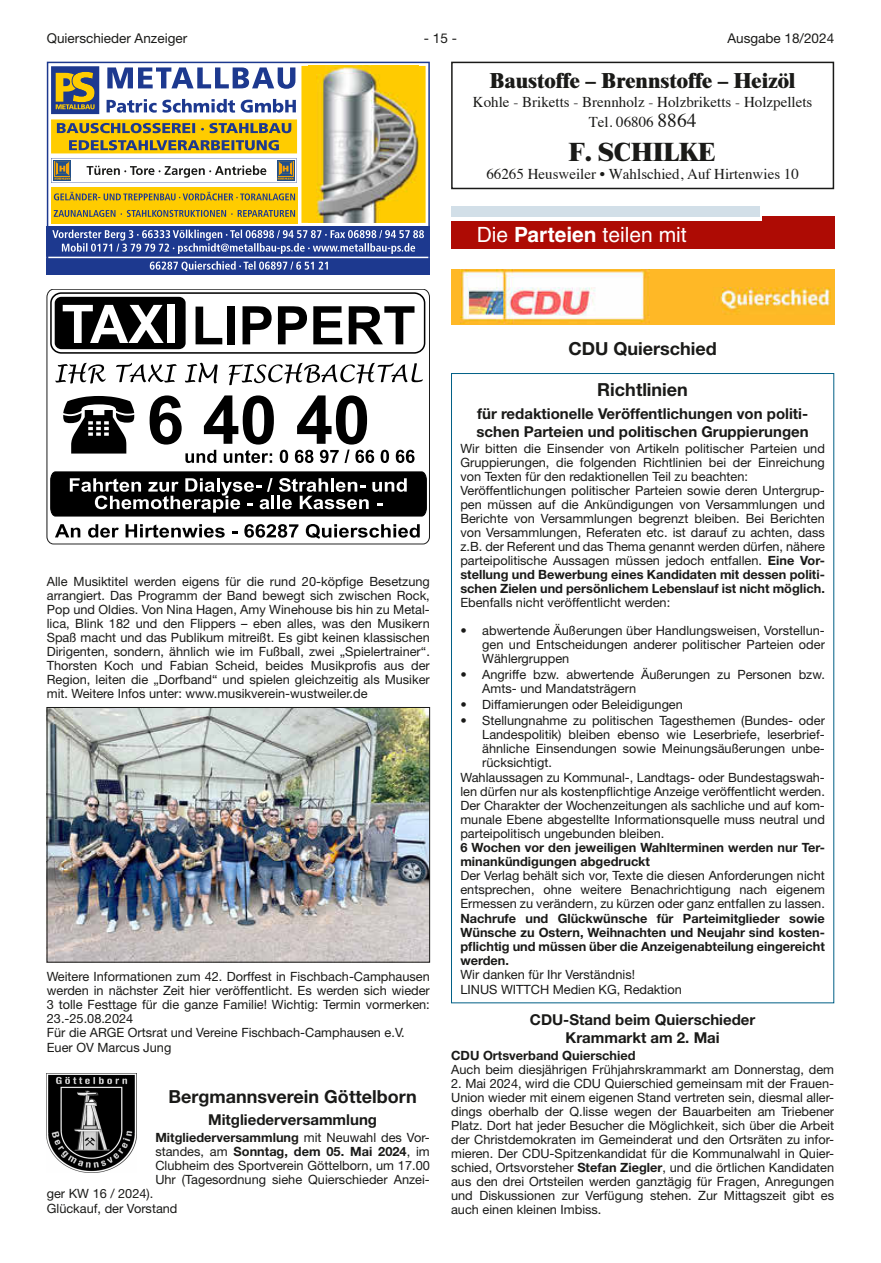
<style>
.page{position:relative;width:881px;height:1263px;background:#fff}
.page>*{position:absolute;margin:0;border:0;box-sizing:border-box;transform-origin:0 0}
.t1{font:800 25.5px "Times LT";color:#1a1a18}
.t2{font:800 21px "Times LT";color:#1a1a18}
.t3{font:21px "Helvetica LT";color:#fff}
.t4{font:700 18px "Helvetica Neue LT";color:#1a1a18}
.t5{font:700 15px/18px "Helvetica Neue LT";color:#1a1a18}
.t6{font:15px/20.2px "Times";color:#1a1a18;text-align:center}
.t7{font:13.5px "Helvetica Neue LT";color:#1a1a18}
.t8{font:12.75px/14.1px "Helvetica Neue LT";color:#1a1a18}
.t9{font:700 12.75px/14px "Helvetica Neue LT";color:#1a1a18}
.s1{font-size:19.5px}
.s2{font-weight:700}
</style>
<div class="page">
<div style="left:451px;top:216px;width:382px;height:32px;background:#ae0b04"></div>
<div style="left:451px;top:209px;width:310px;height:12px;background:#fff"></div>
<div style="left:451px;top:206px;width:308px;height:11px;background:#d2dfe8"></div>
<img style="left:451px;top:270px;width:382px;height:55px">
<img style="left:49px;top:709px;width:378px;height:251px">
<div style="left:47px;top:707px;width:382px;height:255px;border:1px solid #1a1a18"></div>
<img style="left:47px;top:1073px;width:89px;height:100px">
<div style="left:451px;top:62px;width:382px;height:127px;border:2px solid #1a1a18"></div>
<svg style="left:47px;top:62px;width:382px;height:212px"></svg>
<svg style="left:47px;top:289px;width:382px;height:181px"></svg>
<div style="left:51px;top:293px;width:373px;height:60px;background:#fff;border-radius:10px"></div>
<div style="left:50px;top:292px;width:375px;height:62px;border:2px solid #000;border-radius:10px"></div>
<div style="left:55px;top:297px;width:130px;height:52px;background:#000;border-radius:6px"></div>
<svg style="left:63px;top:305px;width:101px;height:38px"></svg>
<div style="left:167px;top:305px;width:8px;height:38px;background:#fff"></div>
<svg style="left:195px;top:307px;width:27px;height:37px"></svg>
<div style="left:227px;top:306px;width:8px;height:38px;background:#000"></div>
<svg style="left:242px;top:306px;width:29px;height:38px"></svg>
<svg style="left:278px;top:306px;width:29px;height:38px"></svg>
<svg style="left:313px;top:306px;width:29px;height:38px"></svg>
<svg style="left:348px;top:306px;width:66px;height:38px"></svg>
<svg style="left:149px;top:395px;width:139px;height:68px"></svg>
<svg style="left:295px;top:395px;width:79px;height:68px"></svg>
<svg style="left:380px;top:450px;width:9px;height:13px"></svg>
<svg style="left:395px;top:450px;width:19px;height:13px"></svg>
<svg style="left:55px;top:363px;width:51px;height:20px"></svg>
<svg style="left:116px;top:363px;width:60px;height:19px"></svg>
<svg style="left:185px;top:363px;width:32px;height:20px"></svg>
<svg style="left:228px;top:363px;width:195px;height:22px"></svg>
<svg style="left:63px;top:396px;width:71px;height:58px"></svg>
<svg style="left:47px;top:470px;width:382px;height:74px"></svg>
<p class="t7" style="left:47px;top:30px;width:142px">Quierschieder Anzeiger</p>
<p class="t7" style="left:424px;top:30px;width:35px">- 15 -</p>
<p class="t7" style="left:727px;top:30px;width:108px">Ausgabe 18/2024</p>
<h2 class="t2" style="left:489px;top:68px;width:307px">Baustoffe – Brennstoffe – Heizöl</h2>
<p class="t6" style="left:473px;top:90px;width:341px">Kohle - Briketts - Brennholz - Holzbriketts - Holzpellets<br>Tel. 06806 <span class="s1">8864</span></p>
<h1 class="t1" style="left:568px;top:136px;width:149px">F. SCHILKE</h1>
<p class="t6" style="left:486px;top:163px;width:314px">66265 Heusweiler • Wahlschied, Auf Hirtenwies 10</p>
<h2 class="t3" style="left:476px;top:223px;width:211px">Die <span class="s2">Parteien</span> teilen mit</h2>
<p class="t8" style="left:47px;top:574px;width:384px">Alle Musiktitel werden eigens für die rund 20-köpfige Besetzung arrangiert. Das Programm der Band bewegt sich zwischen Rock, Pop und Oldies. Von Nina Hagen, Amy Winehouse bis hin zu Metal&shy;lica, Blink 182 und den Flippers – eben alles, was den Musikern Spaß macht und das Publikum mitreißt. Es gibt keinen klassischen Dirigenten, sondern, ähnlich wie im Fußball, zwei „Spielertrainer“.<br>Thorsten Koch und Fabian Scheid, beides Musikprofis aus der Region, leiten die „Dorfband“ und spielen gleichzeitig als Musiker mit. Weitere Infos unter: www. musikverein-wustweiler. de</p>
<p class="t8" style="left:47px;top:969px;width:384px">Weitere Informationen zum 42. Dorffest in Fischbach-Camphausen werden in nächster Zeit hier veröffentlicht. Es werden sich wieder 3 tolle Festtage für die ganze Familie! Wichtig: Termin vormerken:<br>23.-25.08.2024<br>Für die ARGE Ortsrat und Vereine Fischbach-Camphausen e.V.</p>
<p class="t8" style="left:47px;top:1040px;width:126px">Euer OV Marcus Jung</p>
<h3 class="t4" style="left:168px;top:1085px;width:249px">Bergmannsverein Göttelborn</h3>
<p class="t5" style="left:208px;top:1111px;width:170px">Mitgliederversammlung</p>
<p class="t8" style="left:155px;top:1130px;width:276px;text-align:justify"><span class="s2">Mitgliederversammlung</span> mit Neuwahl des Vor&shy;standes, am <span class="s2">Sonntag, dem 05. Mai 2024</span>, im Clubheim des Sportverein Göttelborn, um 17.00<br>Uhr (Tagesordnung siehe Quierschieder Anzei-</p>
<p class="t8" style="left:47px;top:1185px;width:132px;line-height:15.3px">ger KW 16 / 2024).<br>Glückauf, der Vorstand</p>
<h3 class="t4" style="left:568px;top:337px;width:150px">CDU Quierschied</h3>
<h3 class="t4" style="left:597px;top:379px;width:92px">Richtlinien</h3>
<p class="t5" style="left:476px;top:404px;width:333px">für redaktionelle Veröffentlichungen von politi&shy;schen Parteien und politischen Gruppierungen</p>
<p class="t8" style="left:460px;top:441px;width:366px">Wir bitten die Einsender von Artikeln politischer Parteien und Gruppierungen, die folgenden Richtlinien bei der Einreichung von Texten für den redaktionellen Teil zu beachten:<br>Veröffentlichungen politischer Parteien sowie deren Untergrup&shy;pen müssen auf die Ankündigungen von Versammlungen und Berichte von Versammlungen begrenzt bleiben. Bei Berichten von Versammlungen, Referaten etc. ist darauf zu achten, dass z. B. der Referent und das Thema genannt werden dürfen, nähere parteipolitische Aussagen müssen jedoch entfallen. <span class="s2">Eine Vor&shy;stellung und Bewerbung eines Kandidaten mit dessen politi&shy;schen Zielen und persönlichem Lebenslauf ist nicht möglich.</span></p>
<p class="t8" style="left:460px;top:595px;width:211px">Ebenfalls nicht veröffentlicht werden:</p>
<p class="t8" style="left:482px;top:623px;width:344px;text-align:justify;text-indent:-22px">• abwertende Äußerungen über Handlungsweisen, Vorstellun&shy;gen und Entscheidungen anderer politischer Parteien oder Wählergruppen</p>
<p class="t8" style="left:482px;top:667px;width:342px;text-indent:-22px">• Angriffe bzw. abwertende Äußerungen zu Personen bzw.<br>Amts- und Mandatsträgern</p>
<p class="t8" style="left:460px;top:697px;width:224px">• Diffamierungen oder Beleidigungen</p>
<p class="t8" style="left:482px;top:713px;width:344px;text-align:justify;text-indent:-22px">• Stellungnahme zu politischen Tagesthemen (Bundes- oder Landespolitik) bleiben ebenso wie Leserbriefe, leserbrief&shy;ähnliche Einsendungen sowie Meinungsäußerungen unbe&shy;rücksichtigt.</p>
<p class="t8" style="left:460px;top:770px;width:366px">Wahlaussagen zu Kommunal-, Landtags- oder Bundestagswah&shy;len dürfen nur als kostenpflichtige Anzeige veröffentlicht werden.<br>Der Charakter der Wochenzeitungen als sachliche und auf kom&shy;munale Ebene abgestellte Informationsquelle muss neutral und parteipolitisch ungebunden bleiben.</p>
<p class="t9" style="left:460px;top:840px;width:366px">6 Wochen vor den jeweiligen Wahlterminen werden nur Ter&shy;minankündigungen abgedruckt</p>
<p class="t8" style="left:460px;top:869px;width:366px;text-align:justify">Der Verlag behält sich vor, Texte die diesen Anforderungen nicht entsprechen, ohne weitere Benachrichtigung nach eigenem Ermessen zu verändern, zu kürzen oder ganz entfallen zu lassen.</p>
<p class="t9" style="left:460px;top:911px;width:366px;text-align:justify">Nachrufe und Glückwünsche für Parteimitglieder sowie Wünsche zu Ostern, Weihnachten und Neujahr sind kosten&shy;pflichtig und müssen über die Anzeigenabteilung eingereicht werden.</p>
<p class="t8" style="left:460px;top:966px;width:223px;line-height:15.3px">Wir danken für Ihr Verständnis!<br>LINUS WITTCH Medien KG, Redaktion</p>
<p class="t5" style="left:529px;top:1011px;width:227px;text-align:center">CDU-Stand beim Quierschieder<br>Krammarkt am 2. Mai</p>
<p class="t9" style="left:451px;top:1048px;width:186px">CDU Ortsverband Quierschied</p>
<p class="t8" style="left:451px;top:1062px;width:384px">Auch beim diesjährigen Frühjahrskrammarkt am Donnerstag, dem</p>
<p class="t8" style="left:451px;top:1076px;width:384px;text-align:justify">2. Mai 2024, wird die CDU Quierschied gemeinsam mit der Frauen-Union wieder mit einem eigenen Stand vertreten sein, diesmal aller&shy;dings oberhalb der Q. lisse wegen der Bauarbeiten am Triebener Platz. Dort hat jeder Besucher die Möglichkeit, sich über die Arbeit der Christdemokraten im Gemeinderat und den Ortsräten zu infor&shy;mieren. Der CDU-Spitzenkandidat für die Kommunalwahl in Quier&shy;schied, Ortsvorsteher <span class="s2">Stefan Ziegler</span>, und die örtlichen Kandidaten aus den drei Ortsteilen werden ganztägig für Fragen, Anregungen und Diskussionen zur Verfügung stehen. Zur Mittagszeit gibt es auch einen kleinen Imbiss.</p>
</div>
